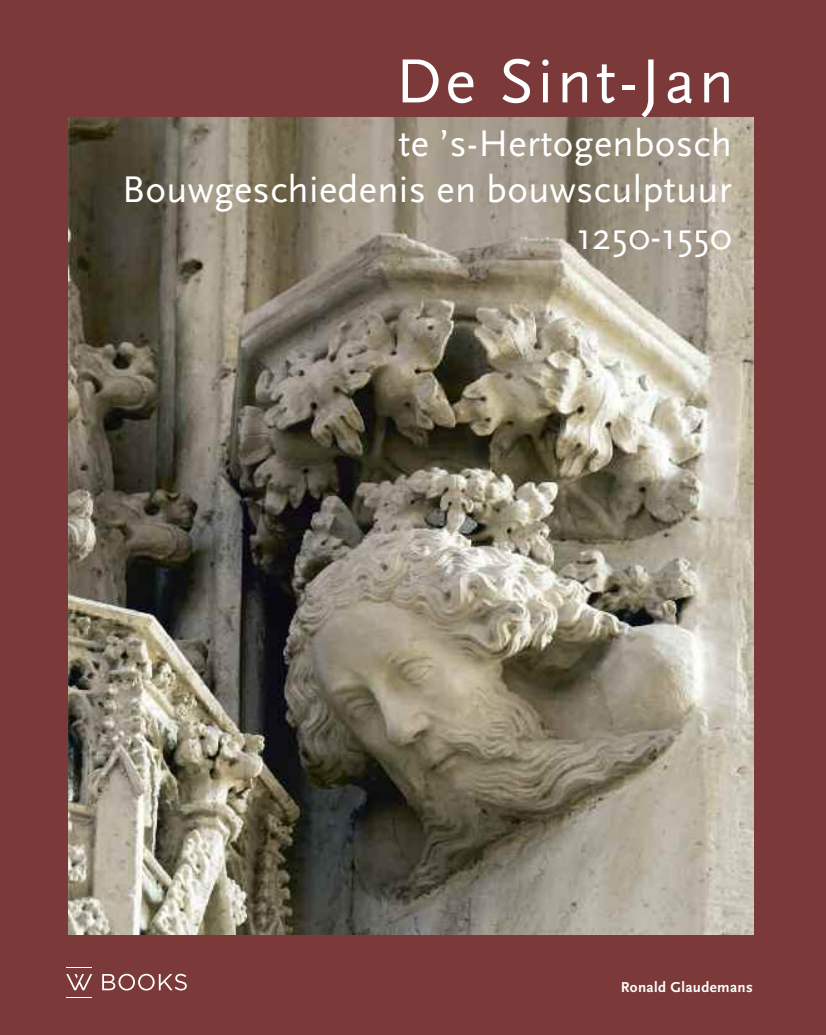
<style>
.page{position:relative;width:826px;height:1035px;background:#7b3a39}
.page>*{position:absolute;margin:0;border:0;box-sizing:border-box;transform-origin:0 0}
.t1{font:65px "Scala Sans";letter-spacing:.055em;color:#fff}
.t2{font:38.75px/46.2px "Scala Sans";letter-spacing:.01em;color:#fff;text-align:right}
.t3{font:700 15px "Scala Sans";letter-spacing:.025em;color:#fff}
</style>
<div class="page">
<svg style="left:102px;top:973px;width:85px;height:17px"></svg>
<svg style="left:66px;top:974px;width:26px;height:16px"></svg>
<svg style="left:67px;top:967px;width:25px;height:1px"></svg>
<svg style="left:67px;top:997px;width:25px;height:1px"></svg>
<img style="left:69px;top:118px;width:684px;height:816px">
<h1 class="t1" style="left:395px;top:42px;width:340px">De Sint-Jan</h1>
<p class="t2" style="left:122px;top:120px;width:611px">te ’s-Hertogenbosch<br>Bouwgeschiedenis en bouwsculptuur<br>1250-1550</p>
<p class="t3" style="left:620px;top:978px;width:133px">Ronald Glaudemans</p>
</div>
